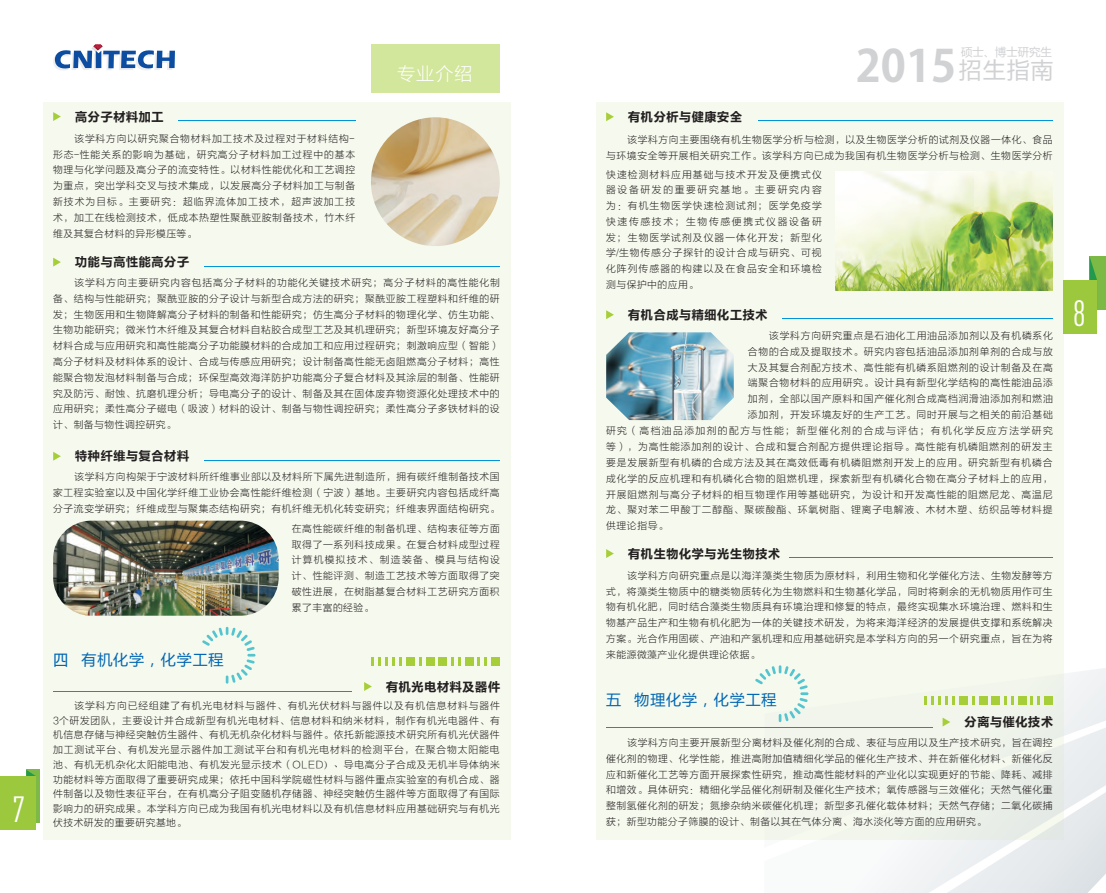
<style>
.page{position:relative;width:1106px;height:893px;background:#fff}
.page>*{position:absolute;margin:0;border:0;box-sizing:border-box;transform-origin:0 0}
.t1{font:700 43.95px "Adobe Gothic Std";color:#d1d2d4}
.t2{font:36px "DIN Cond";color:#fff}
.t3{font:22.5px "Microsoft Ya Hei";color:#d1d2d4}
.t4{font:18.15px "FZLTXHK GBK1 0";color:#fff}
.t5{font:15px "Microsoft Ya Hei";letter-spacing:.06em;color:#0166b3}
.t6{font:700 12px "Microsoft Ya Hei";letter-spacing:.06em;color:#231f20}
.t7{font:11.4px "Microsoft Ya Hei";color:#d1d2d4}
.t8{font:9.75px/15.8px "FZLTXHK GBK1 0";letter-spacing:.065em;color:#231f20;text-align:justify}
.s1{font-family:"Adobe Song Std";font-weight:300}
</style>
<div class="page">
<div style="left:43px;top:102px;width:467px;height:738px;background:#f6faee"></div>
<div style="left:595px;top:102px;width:468px;height:738px;background:#f6faee"></div>
<svg style="left:764px;top:650px;width:342px;height:243px"></svg>
<svg style="left:53px;top:112px;width:8px;height:9px"></svg>
<hr style="left:178px;top:121px;width:177px;height:1px;background:#0095d9">
<div style="left:371px;top:44px;width:129px;height:49px;background:#d2e69c"></div>
<img style="left:371px;top:117px;width:129px;height:129px;border-radius:50%">
<svg style="left:53px;top:258px;width:8px;height:9px"></svg>
<hr style="left:204px;top:266px;width:296px;height:1px;background:#0095d9">
<svg style="left:53px;top:452px;width:8px;height:9px"></svg>
<hr style="left:204px;top:460px;width:296px;height:1px;background:#0095d9">
<img style="left:53px;top:521px;width:226px;height:95px;border-radius:38px">
<svg style="left:364px;top:682px;width:8px;height:9px"></svg>
<hr style="left:53px;top:691px;width:298px;height:1px;background:#0095d9">
<svg style="left:53px;top:44px;width:122px;height:26px"></svg>
<svg style="left:606px;top:112px;width:8px;height:9px"></svg>
<hr style="left:758px;top:120px;width:294px;height:1px;background:#0095d9">
<svg style="left:606px;top:310px;width:8px;height:9px"></svg>
<hr style="left:782px;top:318px;width:270px;height:1px;background:#0095d9">
<img style="left:835px;top:171px;width:217px;height:119px">
<img style="left:606px;top:332px;width:127px;height:88px">
<svg style="left:606px;top:549px;width:8px;height:9px"></svg>
<hr style="left:789px;top:557px;width:263px;height:1px;background:#0095d9">
<svg style="left:202px;top:627px;width:53px;height:57px"></svg>
<svg style="left:755px;top:665px;width:53px;height:57px"></svg>
<svg style="left:942px;top:718px;width:8px;height:8px"></svg>
<hr style="left:606px;top:728px;width:326px;height:1px;background:#0095d9">
<div style="left:26px;top:770px;width:14px;height:53px;background:#7cba45"></div>
<svg style="left:26px;top:770px;width:10px;height:6px"></svg>
<div style="left:0;top:776px;width:36px;height:53px;background:#9cc83e"></div>
<div style="left:1089px;top:256px;width:17px;height:54px;background:#7cba45"></div>
<svg style="left:1089px;top:257px;width:8px;height:23px"></svg>
<div style="left:1063px;top:280px;width:34px;height:53px;background:#9cc83e"></div>
<div style="left:406px;top:657px;width:8px;height:9px;background:#a6ce39"></div>
<div style="left:426px;top:657px;width:8px;height:9px;background:#a6ce39"></div>
<svg style="left:371px;top:657px;width:31px;height:9px"></svg>
<svg style="left:419px;top:657px;width:3px;height:9px"></svg>
<div style="left:438px;top:657px;width:9px;height:9px;background:#a6ce39"></div>
<svg style="left:451px;top:657px;width:10px;height:9px"></svg>
<div style="left:465px;top:657px;width:8px;height:9px;background:#a6ce39"></div>
<svg style="left:477px;top:657px;width:10px;height:9px"></svg>
<div style="left:491px;top:657px;width:9px;height:9px;background:#a6ce39"></div>
<div style="left:959px;top:696px;width:8px;height:8px;background:#a6ce39"></div>
<div style="left:979px;top:696px;width:8px;height:8px;background:#a6ce39"></div>
<svg style="left:924px;top:696px;width:31px;height:8px"></svg>
<svg style="left:972px;top:696px;width:2px;height:8px"></svg>
<div style="left:991px;top:696px;width:8px;height:8px;background:#a6ce39"></div>
<svg style="left:1004px;top:696px;width:9px;height:8px"></svg>
<div style="left:1018px;top:696px;width:8px;height:8px;background:#a6ce39"></div>
<svg style="left:1030px;top:696px;width:10px;height:8px"></svg>
<div style="left:1044px;top:696px;width:8px;height:8px;background:#a6ce39"></div>
<h2 class="t2" style="left:13px;top:796px;width:14px">7</h2>
<p class="t6" style="left:75px;top:111px;width:90px">高分子材料加工</p>
<h3 class="t4" style="left:397px;top:64px;width:77px">专业介绍</h3>
<p class="t8" style="left:53px;top:131px;width:303px;text-indent:21px">该学科方向以研究聚合物材料加工技术及过程对于材料结构-形态-性能关系的影响为基础，研究高分子材料加工过程中的基本物理与化学问题及高分子的流变特性。以材料性能优化和工艺调控为重点，突出学科交叉与技术集成，以发展高分子材料加工与制备新技术为目标。主要研究：超临界流体加工技术，超声波加工技术，加工在线检测技术，低成本热塑性聚酰亚胺制备技术，竹木纤维及其复合材料的异形模压等。</p>
<p class="t6" style="left:75px;top:257px;width:115px">功能与高性能高分子</p>
<p class="t8" style="left:53px;top:275px;width:448px;text-indent:21px">该学科方向主要研究内容包括高分子材料的功能化关键技术研究；高分子材料的高性能化制备、结构与性能研究；聚酰亚胺的分子设计与新型合成方法的研究；聚酰亚胺工程塑料和纤维的研发；生物医用和生物降解高分子材料的制备和性能研究；仿生高分子材料的物理化学、仿生功能、生物功能研究；微米竹木纤维及其复合材料自粘胶合成型工艺及其机理研究；新型环境友好高分子材料合成与应用研究和高性能高分子功能膜材料的合成加工和应用过程研究；刺激响应型（智能）高分子材料及材料体系的设计、合成与传感应用研究；设计制备高性能无卤阻燃高分子材料；高性能聚合物发泡材料制备与合成；环保型高效海洋防护功能高分子复合材料及其涂层的制备、性能研究及防污、耐蚀、抗磨机理分析；导电高分子的设计、制备及其在固体废弃物资源化处理技术中的应用研究；柔性高分子磁电（吸波）材料的设计、制备与物性调控研究；柔性高分子多铁材料的设计、制备与物性调控研究。</p>
<p class="t6" style="left:75px;top:451px;width:115px">特种纤维与复合材料</p>
<p class="t8" style="left:53px;top:469px;width:448px;text-indent:21px">该学科方向构架于宁波材料所纤维事业部以及材料所下属先进制造所，拥有碳纤维制备技术国家工程实验室以及中国化学纤维工业协会高性能纤维检测（宁波）基地。主要研究内容包括成纤高分子流变学研究；纤维成型与聚集态结构研究；有机纤维无机化转变研究；纤维表界面结构研究。</p>
<p class="t8" style="left:292px;top:521px;width:209px">在高性能碳纤维的制备机理、结构表征等方面取得了一系列科技成果。在复合材料成型过程计算机模拟技术、制造装备、模具与结构设计、性能评测、制造工艺技术等方面取得了突破性进展，在树脂基复合材料工艺研究方面积累了丰富的经验。</p>
<h3 class="t5" style="left:53px;top:652px;width:172px">四 有机化学，化学工程</h3>
<p class="t6" style="left:386px;top:681px;width:115px">有机光电材料及器件</p>
<p class="t8" style="left:53px;top:699px;width:448px;line-height:14.7px;text-indent:21px">该学科方向已经组建了有机光电材料与器件、有机光伏材料与器件以及有机信息材料与器件3个研发团队，主要设计并合成新型有机光电材料、信息材料和纳米材料，制作有机光电器件、有机信息存储与神经突触仿生器件、有机无机杂化材料与器件。依托新能源技术研究所有机光伏器件加工测试平台、有机发光显示器件加工测试平台和有机光电材料的检测平台，在聚合物太阳能电池、有机无机杂化太阳能电池、有机发光显示技术（OLED<span class="s1">）、</span>导电高分子合成及无机半导体纳米功能材料等方面取得了重要研究成果；依托中国科学院磁性材料与器件重点实验室的有机合成、器件制备以及物性表征平台，在有机高分子阻变随机存储器、神经突触仿生器件等方面取得了有国际影响力的研究成果。本学科方向已成为我国有机光电材料以及有机信息材料应用基础研究与有机光伏技术研发的重要研究基地。</p>
<h1 class="t1" style="left:855px;top:44px;width:102px">2015</h1>
<p class="t7" style="left:961px;top:47px;width:92px">硕士、博士研究生</p>
<h3 class="t3" style="left:959px;top:60px;width:96px">招生指南</h3>
<p class="t6" style="left:628px;top:111px;width:115px">有机分析与健康安全</p>
<p class="t8" style="left:606px;top:132px;width:448px;text-align:right">该学科方向主要围绕有机生物医学分析与检测，以及生物医学分析的试剂及仪器一体化、食品<br>与环境安全等开展相关研究工作。该学科方向已成为我国有机生物医学分析与检测、生物医学分析</p>
<p class="t8" style="left:606px;top:167px;width:217px">快速检测材料应用基础与技术开发及便携式仪器设备研发的重要研究基地。主要研究内容为：有机生物医学快速检测试剂；医学免疫学快速传感技术；生物传感便携式仪器设备研发；生物医学试剂及仪器一体化开发；新型化学/生物传感分子探针的设计合成与研究、可视化阵列传感器的构建以及在食品安全和环境检测与保护中的应用。</p>
<p class="t6" style="left:628px;top:309px;width:141px">有机合成与精细化工技术</p>
<p class="t8" style="left:748px;top:328px;width:306px;text-indent:21px">该学科方向研究重点是石油化工用油品添加剂以及有机磷系化合物的合成及提取技术。研究内容包括油品添加剂单剂的合成与放大及其复合剂配方技术、高性能有机磷系阻燃剂的设计制备及在高端聚合物材料的应用研究。设计具有新型化学结构的高性能油品添加剂，全部以国产原料和国产催化剂合成高档润滑油添加剂和燃油添加剂，开发环境友好的生产工艺。同时开展与之相关的前沿基础</p>
<p class="t8" style="left:606px;top:423px;width:448px">研究（高档油品添加剂的配方与性能；新型催化剂的合成与评估；有机化学反应方法学研究等），为高性能添加剂的设计、合成和复合剂配方提供理论指导。高性能有机磷阻燃剂的研发主要是发展新型有机磷的合成方法及其在高效低毒有机磷阻燃剂开发上的应用。研究新型有机磷合成化学的反应机理和有机磷化合物的阻燃机理，探索新型有机磷化合物在高分子材料上的应用，开展阻燃剂与高分子材料的相互物理作用等基础研究，为设计和开发高性能的阻燃尼龙、高温尼龙、聚对苯二甲酸丁二醇酯、聚碳酸酯、环氧树脂、锂离子电解液、木材木塑、纺织品等材料提供理论指导。</p>
<p class="t6" style="left:628px;top:548px;width:153px">有机生物化学与光生物技术</p>
<p class="t8" style="left:606px;top:568px;width:448px;text-indent:21px">该学科方向研究重点是以海洋藻类生物质为原材料，利用生物和化学催化方法、生物发酵等方式，将藻类生物质中的糖类物质转化为生物燃料和生物基化学品，同时将剩余的无机物质用作可生物有机化肥，同时结合藻类生物质具有环境治理和修复的特点，最终实现集水环境治理、燃料和生物基产品生产和生物有机化肥为一体的关键技术研发，为将来海洋经济的发展提供支撑和系统解决方案。光合作用固碳、产油和产氢机理和应用基础研究是本学科方向的另一个研究重点，旨在为将来能源微藻产业化提供理论依据。</p>
<h3 class="t5" style="left:606px;top:693px;width:172px">五 物理化学，化学工程</h3>
<p class="t6" style="left:964px;top:716px;width:90px">分离与催化技术</p>
<p class="t8" style="left:606px;top:735px;width:448px;text-indent:21px">该学科方向主要开展新型分离材料及催化剂的合成、表征与应用以及生产技术研究，旨在调控催化剂的物理、化学性能，推进高附加值精细化学品的催化生产技术、并在新催化材料、新催化反应和新催化工艺等方面开展探索性研究，推动高性能材料的产业化以实现更好的节能、降耗、减排和增效。具体研究：精细化学品催化剂研制及催化生产技术；氧传感器与三效催化；天然气催化重整制氢催化剂的研发；氮掺杂纳米碳催化机理；新型多孔催化载体材料；天然气存储；二氧化碳捕</p>
<p class="t8" style="left:606px;top:814px;width:382px">获；新型功能分子筛膜的设计、制备以其在气体分离、海水淡化等方面的应用研究。</p>
<h2 class="t2" style="left:1072px;top:300px;width:14px">8</h2>
</div>
